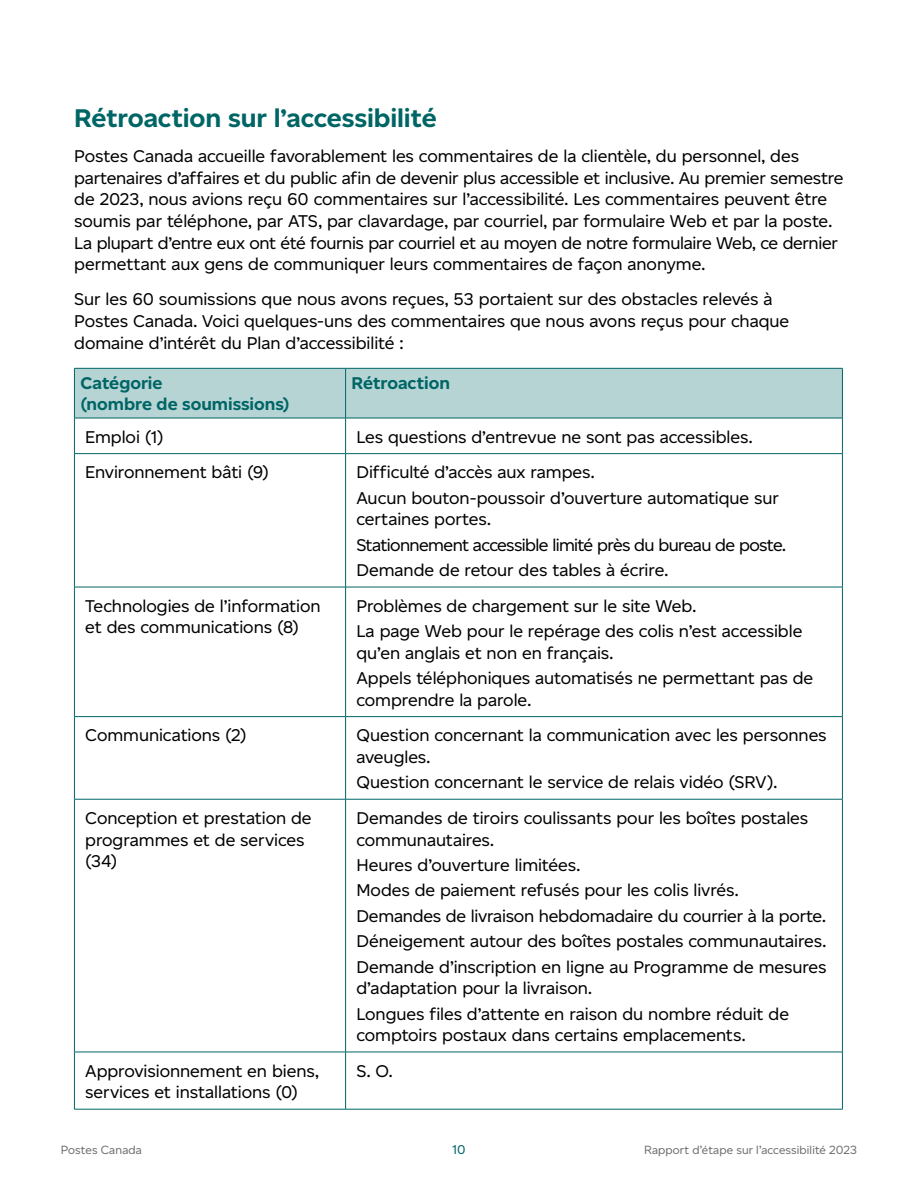
<style>
.page{position:relative;width:918px;height:1188px;background:#fff}
.page>*{position:absolute;margin:0;border:0;box-sizing:border-box;transform-origin:0 0}
.t1{font:700 27px "Canadiana Text";letter-spacing:-.005em;color:#006565}
.t2{font:18px/21.6px "Canadiana Text";letter-spacing:-.005em;color:#000}
.t3{font:18px "Canadiana Text";letter-spacing:-.035em;color:#000}
.t4{font:700 18px/21.6px "Canadiana Text";color:#006565}
.t5{font:13.5px "Canadiana Text";color:#006565}
.t6{font:12px "Canadiana Display";letter-spacing:.015em;color:#6d6e71}
</style>
<div class="page">
<div style="left:75px;top:369px;width:767px;height:49px;background:#b7d4d5"></div>
<hr style="left:74px;top:418px;width:272px;height:1px;background:#006565">
<hr style="left:346px;top:418px;width:497px;height:1px;background:#006565">
<hr style="left:74px;top:453px;width:272px;height:1px;background:#006565">
<hr style="left:346px;top:453px;width:497px;height:1px;background:#006565">
<hr style="left:74px;top:587px;width:272px;height:1px;background:#006565">
<hr style="left:346px;top:587px;width:497px;height:1px;background:#006565">
<hr style="left:74px;top:716px;width:272px;height:1px;background:#006565">
<hr style="left:346px;top:716px;width:497px;height:1px;background:#006565">
<hr style="left:74px;top:799px;width:272px;height:1px;background:#006565">
<hr style="left:346px;top:799px;width:497px;height:1px;background:#006565">
<hr style="left:74px;top:1052px;width:272px;height:1px;background:#006565">
<hr style="left:346px;top:1052px;width:497px;height:1px;background:#006565">
<hr style="left:74px;top:368px;width:272px;height:1px;background:#006565">
<hr style="left:74px;top:369px;width:1px;height:49px;background:#006565">
<hr style="left:346px;top:368px;width:497px;height:1px;background:#006565">
<hr style="left:345px;top:369px;width:1px;height:49px;background:#006565">
<hr style="left:842px;top:369px;width:1px;height:49px;background:#006565">
<hr style="left:74px;top:418px;width:1px;height:35px;background:#006565">
<hr style="left:345px;top:418px;width:1px;height:35px;background:#006565">
<hr style="left:842px;top:418px;width:1px;height:35px;background:#006565">
<hr style="left:74px;top:454px;width:1px;height:133px;background:#006565">
<hr style="left:345px;top:454px;width:1px;height:133px;background:#006565">
<hr style="left:842px;top:454px;width:1px;height:133px;background:#006565">
<hr style="left:74px;top:587px;width:1px;height:129px;background:#006565">
<hr style="left:345px;top:587px;width:1px;height:129px;background:#006565">
<hr style="left:842px;top:587px;width:1px;height:129px;background:#006565">
<hr style="left:74px;top:717px;width:1px;height:82px;background:#006565">
<hr style="left:345px;top:717px;width:1px;height:82px;background:#006565">
<hr style="left:842px;top:717px;width:1px;height:82px;background:#006565">
<hr style="left:74px;top:799px;width:1px;height:253px;background:#006565">
<hr style="left:345px;top:799px;width:1px;height:253px;background:#006565">
<hr style="left:842px;top:799px;width:1px;height:253px;background:#006565">
<hr style="left:74px;top:1052px;width:1px;height:57px;background:#006565">
<hr style="left:345px;top:1052px;width:1px;height:57px;background:#006565">
<hr style="left:842px;top:1052px;width:1px;height:57px;background:#006565">
<hr style="left:74px;top:1109px;width:272px;height:1px;background:#006565">
<hr style="left:346px;top:1109px;width:497px;height:1px;background:#006565">
<h3 class="t1" style="left:74px;top:102px;width:364px">Rétroaction sur l’accessibilité</h3>
<p class="t2" style="left:74px;top:145px;width:771px">Postes Canada accueille favorablement les commentaires de la clientèle, du personnel, des partenaires d’affaires et du public afin de devenir plus accessible et inclusive. Au premier semestre de 2023, nous avions reçu 60 commentaires sur l’accessibilité. Les commentaires peuvent être soumis par téléphone, par ATS, par clavardage, par courriel, par formulaire Web et par la poste.<br>La plupart d’entre eux ont été fournis par courriel et au moyen de notre formulaire Web, ce dernier permettant aux gens de communiquer leurs commentaires de façon anonyme.</p>
<p class="t2" style="left:74px;top:288px;width:717px">Sur les 60 soumissions que nous avons reçues, 53 portaient sur des obstacles relevés à<br>Postes Canada. Voici quelques-uns des commentaires que nous avons reçus pour chaque domaine d’intérêt du Plan d’accessibilité :</p>
<p class="t4" style="left:80px;top:372px;width:211px">Catégorie<br>(nombre de soumissions)</p>
<p class="t4" style="left:352px;top:372px;width:100px">Rétroaction</p>
<p class="t2" style="left:85px;top:426px;width:80px">Emploi (1)</p>
<p class="t2" style="left:356px;top:426px;width:398px">Les questions d’entrevue ne sont pas accessibles.</p>
<p class="t2" style="left:85px;top:461px;width:185px">Environnement bâti (9)</p>
<p class="t2" style="left:356px;top:461px;width:240px">Difficulté d’accès aux rampes.</p>
<p class="t2" style="left:356px;top:487px;width:424px">Aucun bouton-poussoir d’ouverture automatique sur certaines portes.</p>
<p class="t3" style="left:356px;top:534px;width:431px">Stationnement accessible limité près du bureau de poste.</p>
<p class="t2" style="left:356px;top:559px;width:313px">Demande de retour des tables à écrire.</p>
<p class="t2" style="left:85px;top:595px;width:237px">Technologies de l’information et des communications (8)</p>
<p class="t2" style="left:356px;top:595px;width:341px">Problèmes de chargement sur le site Web.</p>
<p class="t2" style="left:356px;top:620px;width:447px">La page Web pour le repérage des colis n’est accessible qu’en anglais et non en français.</p>
<p class="t2" style="left:356px;top:667px;width:458px">Appels téléphoniques automatisés ne permettant pas de comprendre la parole.</p>
<p class="t2" style="left:85px;top:724px;width:163px">Communications (2)</p>
<p class="t2" style="left:356px;top:724px;width:472px">Question concernant la communication avec les personnes aveugles.</p>
<p class="t2" style="left:356px;top:771px;width:422px">Question concernant le service de relais vidéo (SRV).</p>
<p class="t2" style="left:85px;top:807px;width:228px">Conception et prestation de programmes et de services (34)</p>
<p class="t2" style="left:356px;top:807px;width:453px">Demandes de tiroirs coulissants pour les boîtes postales communautaires.</p>
<p class="t2" style="left:356px;top:854px;width:225px">Heures d’ouverture limitées.</p>
<p class="t2" style="left:356px;top:879px;width:384px">Modes de paiement refusés pour les colis livrés.</p>
<p class="t2" style="left:356px;top:905px;width:471px">Demandes de livraison hebdomadaire du courrier à la porte.</p>
<p class="t2" style="left:356px;top:930px;width:471px">Déneigement autour des boîtes postales communautaires.</p>
<p class="t2" style="left:356px;top:956px;width:472px">Demande d’inscription en ligne au Programme de mesures d’adaptation pour la livraison.</p>
<p class="t2" style="left:356px;top:1003px;width:434px">Longues files d’attente en raison du nombre réduit de comptoirs postaux dans certains emplacements.</p>
<p class="t2" style="left:85px;top:1060px;width:235px">Approvisionnement en biens, services et installations (0)</p>
<p class="t2" style="left:356px;top:1060px;width:38px">S. O.</p>
<p class="t6" style="left:61px;top:1143px;width:83px">Postes Canada</p>
<p class="t5" style="left:452px;top:1141px;width:15px">10</p>
<p class="t6" style="left:644px;top:1143px;width:215px">Rapport d’étape sur l’accessibilité 2023</p>
</div>
